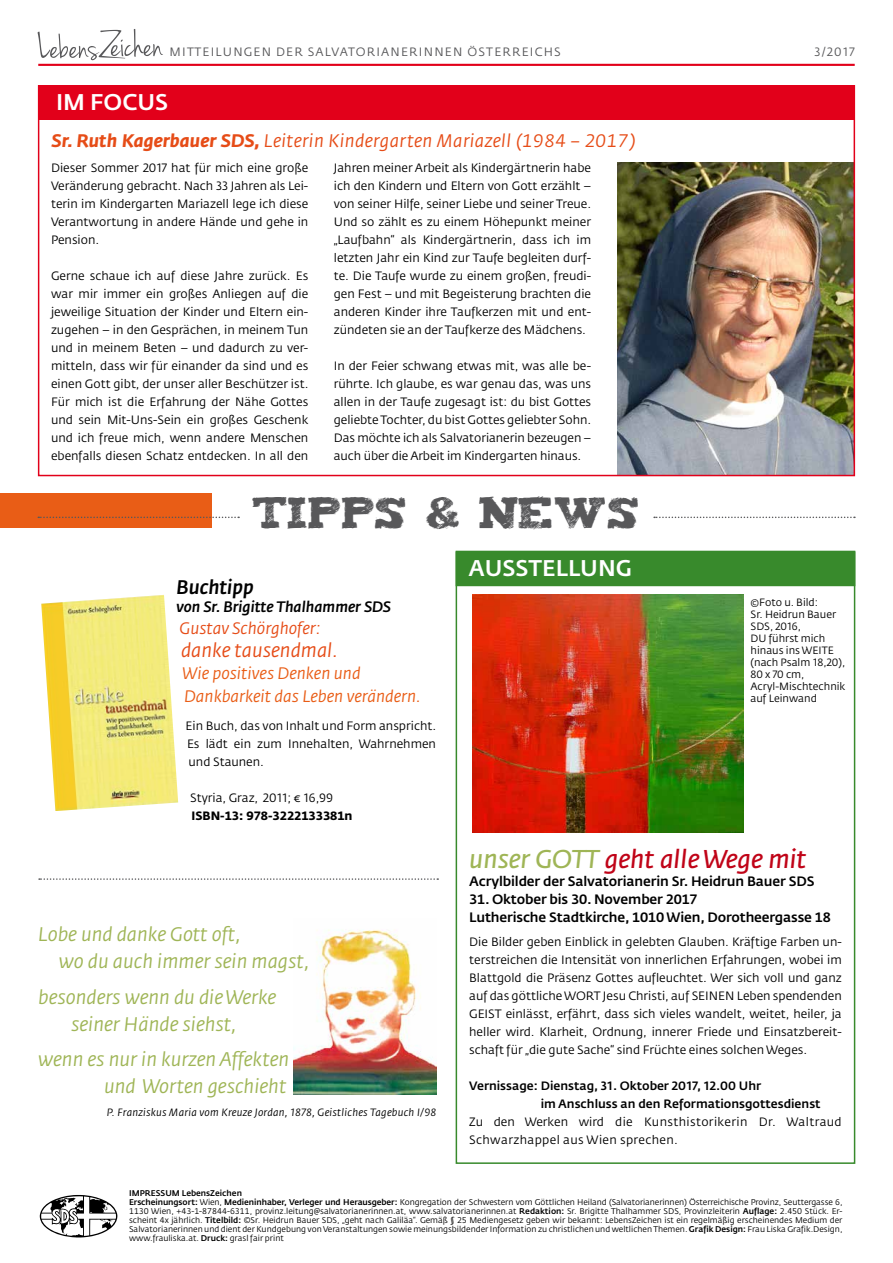
<style>
.page{position:relative;width:893px;height:1263px;background:#fff}
.page>*{position:absolute;margin:0;border:0;box-sizing:border-box;transform-origin:0 0}
.t1{font:36px "Tiza";color:#58585a}
.t2{font:italic 25.5px "Fedra Sans CEVA";color:#c00418}
.t3{font:22.5px "Fedra Sans CEVA Medium TF";color:#fff}
.t4{font:19.5px/27px "Fedra Sans CEVA Book Italic TF";color:#9fb556}
.t5{font:19.5px "Fedra Sans CEVA Book Italic TF";color:#e64c17}
.t6{font:19.5px "Fedra Sans CEVA Medium Italic TF";color:#000}
.t7{font:18px "Fedra Sans CEVA Book Italic TF";letter-spacing:.02em;color:#e64c17}
.t8{font:16.5px/22.5px "Fedra Sans CEVA Book Italic TF";color:#e95d16}
.t9{font:16.5px "Fedra Sans CEVA Book Italic TF";color:#e64c17}
.t10{font:15px "Fedra Sans CEVA Medium Italic TF";color:#000}
.t11{font:13.5px/18px "Fedra Sans CEVA Medium TF";letter-spacing:-.01em;color:#000}
.t12{font:12px/18px "Fedra Sans CEVA";color:#000;text-align:justify}
.t13{font:500 12px/18px "Fedra Sans VA";color:#000}
.t14{font:12px/18px "Fedra Sans CEVA";letter-spacing:.03em;color:#000}
.t15{font:12px "Fedra Sans CEVA";letter-spacing:.1em;color:#58585a}
.t16{font:12px "Fedra Sans CEVA Bold TF";color:#000}
.t17{font:10.5px/12px "Fedra Sans CEVA";color:#000}
.t18{font:italic 10.5px "Fedra Sans CEVA";letter-spacing:.02em;color:#000}
.t19{font:8.25px/9px "Fedra Sans CEVA Book TF";color:#000;text-align:justify}
.t20{font:8.25px "Fedra Sans CEVA Medium TF";color:#000}
.s1{font-family:"Fedra Sans CEVA Bold Italic TF"}
.s2{color:#9fb556}
.s3{font-family:"Fedra Sans CEVA Medium TF"}
</style>
<div class="page">
<img style="left:294px;top:929px;width:142px;height:165px">
<img style="left:618px;top:163px;width:234px;height:310px">
<div style="left:0;top:493px;width:211px;height:35px;background:#e95d16"></div>
<hr style="left:38px;top:64px;width:817px;height:2px;background:#e2001a">
<svg style="left:38px;top:517px;width:201px;height:1px"></svg>
<svg style="left:654px;top:517px;width:201px;height:1px"></svg>
<svg style="left:40px;top:1195px;width:77px;height:42px"></svg>
<svg style="left:38px;top:29px;width:125px;height:31px"></svg>
<img style="left:41px;top:595px;width:137px;height:216px">
<svg style="left:39px;top:878px;width:399px;height:2px"></svg>
<div style="left:38px;top:85px;width:817px;height:34px;background:#e2001a"></div>
<img style="left:473px;top:595px;width:270px;height:238px">
<div style="left:456px;top:551px;width:399px;height:35px;background:#388a2c"></div>
<p class="t15" style="left:170px;top:44px;width:390px">Mitteilungen der SalvatoriAnerinnen Österreichs</p>
<p class="t15" style="left:814px;top:44px;width:42px">3/2017</p>
<h3 class="t3" style="left:56px;top:88px;width:112px">Im Focus</h3>
<h3 class="t7" style="left:52px;top:130px;width:585px"><span class="s1">Sr. Ruth Kagerbauer SDS,</span> Leiterin Kindergarten Mariazell (1984 – 2017)</h3>
<p class="t12" style="left:51px;top:159px;width:259px">Dieser Sommer 2017 hat für mich eine große Veränderung gebracht. Nach 33 Jahren als Lei&shy;terin im Kindergarten Mariazell lege ich diese Verantwortung in andere Hände und gehe in Pension.</p>
<p class="t12" style="left:51px;top:267px;width:259px">Gerne schaue ich auf diese Jahre zurück. Es war mir immer ein großes Anliegen auf die jeweilige Situation der Kinder und Eltern ein&shy;zugehen – in den Gesprächen, in meinem Tun und in meinem Beten – und dadurch zu ver&shy;mitteln, dass wir für einander da sind und es einen Gott gibt, der unser aller Beschützer ist.<br>Für mich ist die Erfahrung der Nähe Gottes und sein Mit-U ns-Sein ein großes Geschenk und ich freue mich, wenn andere Menschen ebenfalls diesen Schatz entdecken. I n all den</p>
<p class="t12" style="left:334px;top:159px;width:259px">Jahren meiner Arbeit als Kindergärtnerin habe ich den Kindern und Eltern von Gott erzählt – von seiner H ilfe, seiner Liebe und seiner Treue.<br>U nd so zählt es zu einem Höhepunkt meiner „Laufbahn“ als Kindergärtnerin, dass ich im letzten Jahr ein Kind zur Taufe begleiten durf&shy;te. Die Taufe wurde zu einem großen, freudi&shy;gen Fest – und mit Begeisterung brachten die anderen Kinder ihre Taufkerzen mit und ent&shy;zündeten sie an der Taufkerze des Mädchens.</p>
<p class="t12" style="left:334px;top:357px;width:259px">I n der Feier schwang etwas mit, was alle be&shy;rührte. Ich glaube, es war genau das, was uns allen in der Taufe zugesagt ist: du bist Gottes geliebte Tochter, du bist Gottes geliebter Sohn.<br>Das möchte ich als Salvatorianerin bezeugen – auch über die Arbeit im Kindergarten hinaus.</p>
<h1 class="t1" style="left:253px;top:484px;width:389px">TIPPS &amp; NEWS</h1>
<h3 class="t6" style="left:177px;top:575px;width:79px">Buchtipp</h3>
<p class="t10" style="left:177px;top:597px;width:216px">von Sr. Brigitte Thalhammer SDS</p>
<h3 class="t9" style="left:180px;top:618px;width:142px">Gustav Schörghofer:</h3>
<h3 class="t5" style="left:181px;top:638px;width:159px">danke tausendmal.</h3>
<h3 class="t8" style="left:183px;top:662px;width:240px">Wie positives Denken und<br>Dankbarkeit das Leben verändern.</h3>
<p class="t12" style="left:186px;top:717px;width:252px">Ein Buch, das von I nhalt und Form anspricht.<br>Es lädt ein zum I nnehalten, Wahrnehmen und Staunen.</p>
<p class="t12" style="left:190px;top:789px;width:144px">Styria, Graz, 2011; € 16,99</p>
<p class="t16" style="left:192px;top:808px;width:163px">ISBN-13: 978-3222133381n</p>
<h3 class="t3" style="left:469px;top:554px;width:162px">Ausstellung</h3>
<p class="t17" style="left:750px;top:596px;width:96px">©Foto u. Bild:<br>Sr. Heidrun Bauer<br>SDS, 2016,<br>DU führst mich hinaus ins WEITE (nach Psalm 18,20),<br>80 x 70 cm,<br>Acryl-Mischtechnik auf Leinwand</p>
<h3 class="t4" style="left:59px;top:921px;width:252px;text-indent:-21px">Lobe und danke Gott oft,<br>wo du auch immer sein magst,</h3>
<h3 class="t4" style="left:38px;top:983px;width:239px;text-align:center">besonders wenn du die Werke seiner Hände siehst,</h3>
<h3 class="t4" style="left:38px;top:1046px;width:252px;text-align:right">wenn es nur in kurzen Affekten und Worten geschieht</h3>
<p class="t18" style="left:107px;top:1106px;width:331px">P. Franziskus Maria vom Kreuze Jordan, 1878, Geistliches Tagebuch I/98</p>
<h2 class="t2" style="left:469px;top:843px;width:339px"><span class="s2">unser GOTT</span> geht alle Wege mit</h2>
<p class="t11" style="left:469px;top:872px;width:347px">Acrylbilder der Salvatorianerin Sr. Heidrun Bauer SDS</p>
<p class="t11" style="left:469px;top:890px;width:363px">31. Oktober bis 30. N ovember 2017<br>Lutherische Stadtkirche, 1010 Wien, Dorotheergasse 18</p>
<p class="t12" style="left:469px;top:933px;width:374px">Die Bilder geben Einblick in gelebten Glauben. Kräftige Farben un&shy;terstreichen die I ntensität von innerlichen Erfahrungen, wobei im Blattgold die Präsenz Gottes aufleuchtet. Wer sich voll und ganz auf das göttliche WORT Jesu Christi, auf SEINEN</p>
<p class="t12" style="left:469px;top:987px;width:374px;text-indent:268px">Leben spendenden GEI ST einlässt, erfährt, dass sich vieles wandelt, weitet, heiler, ja heller wird. Klarheit, Ordnung, innerer Friede und Einsatzbereit&shy;schaft für „die gute Sache“ sind Früchte eines solchen Weges.</p>
<p class="t13" style="left:541px;top:1077px;width:281px;text-indent:-72px">Vernissage: Dienstag, 31. Oktober 2017, 12.00 Uhr<br>im Anschluss an den Reformationsgottesdienst</p>
<p class="t14" style="left:469px;top:1113px;width:374px">Zu den Werken wird die Kunsthistorikerin D r. Waltraud<br>Schwarzhappel aus Wien sprechen.</p>
<p class="t20" style="left:129px;top:1188px;width:114px">I MPRESSU M LebensZeichen</p>
<p class="t19" style="left:129px;top:1198px;width:715px"><span class="s3">Erscheinungsort:</span> Wien, <span class="s3">Medieninhaber, Verleger und Herausgeber:</span> Kongregation der Schwestern vom Göttlichen Heiland (Salvatorianerinnen) Österreichische Provinz, Seuttergasse 6, 1130 Wien, +43-1-87844-6311, provinz.leitung@salvatorianerinnen.at, www.salvatorianerinnen.at <span class="s3">Redaktion:</span> Sr. Brigitte Thalhammer SDS, Provinzleiterin <span class="s3">Auflage:</span> 2.450 Stück. Er&shy;scheint 4x jährlich. <span class="s3">Titelbild:</span> ©Sr. Heidrun Bauer SDS, „geht nach Galiläa“. Gemäß § 25 Mediengesetz geben wir bekannt: LebensZeichen ist ein regelmäßig erscheinendes Medium der Salvatorianerinnen und dient der Kundgebung von Veranstaltungen sowie meinungsbildender Information zu christlichen und weltlichen Themen. <span class="s3">Grafik Design:</span> Frau Liska Grafik.Design, www.frauliska.at. <span class="s3">Druck:</span> grasl fair print</p>
</div>
